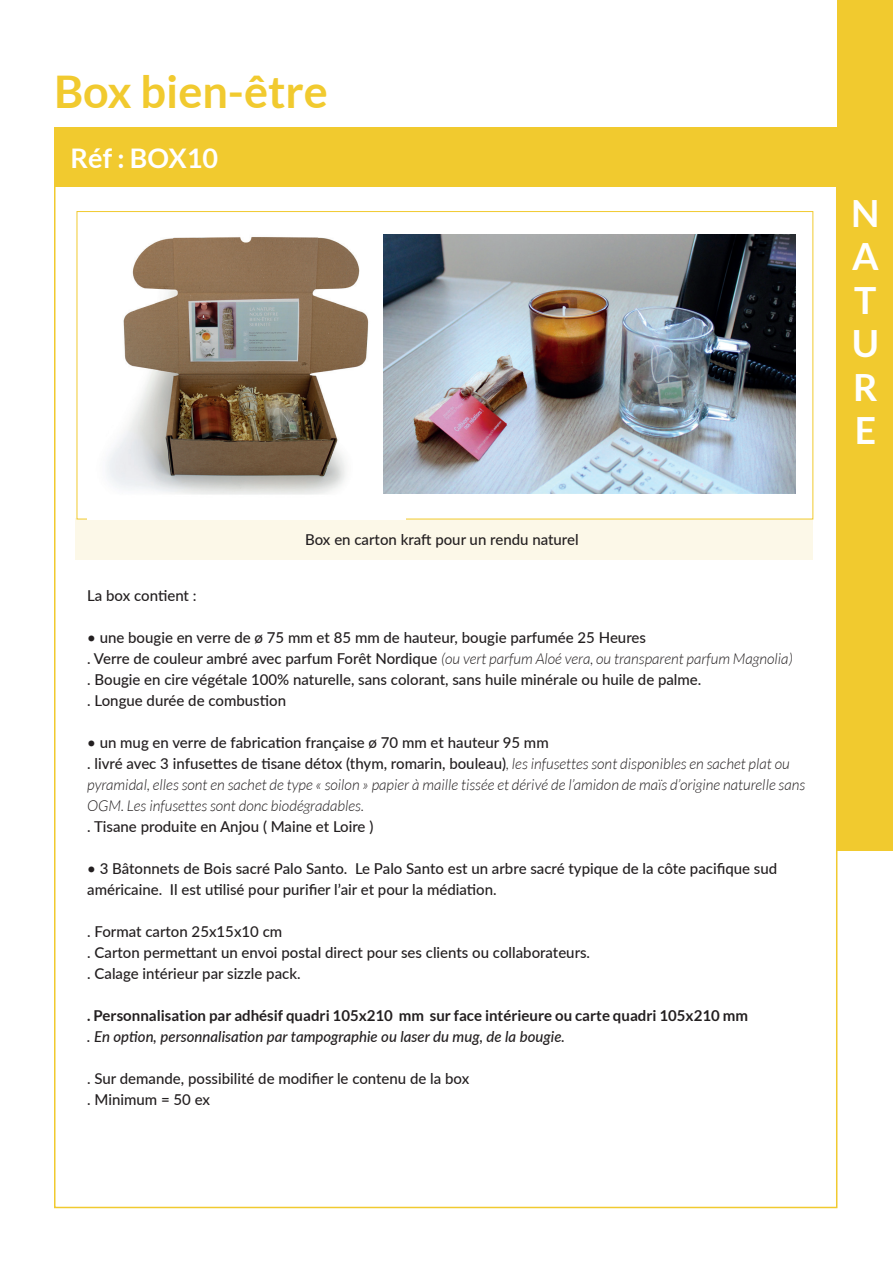
<style>
.page{position:relative;width:893px;height:1263px;background:#fff}
.page>*{position:absolute;margin:0;border:0;box-sizing:border-box;transform-origin:0 0}
.t1{font:700 45px "Lato";color:#f1ca2f}
.t2{font:700 37.5px/43.5px "Lato";color:#fff;text-align:justify}
.t3{font:700 27px "Lato";color:#fff}
.t4{font:500 15px/21px "Lato";color:#231f20}
.t5{font:italic 300 15px/21px "Lato";color:#231f20}
.t6{font:700 15px "Lato";color:#231f20}
.t7{font:italic 500 15px "Lato";color:#231f20}
.s1{font-weight:300;font-style:italic}
.s2{font-weight:500;font-style:normal}
</style>
<div class="page">
<div style="left:54px;top:128px;width:784px;height:59px;background:#f1ca2f"></div>
<div style="left:837px;top:0;width:56px;height:850px;background:#f1ca2f"></div>
<div style="left:75px;top:518px;width:738px;height:42px;background:#fcf8e8"></div>
<div style="left:77px;top:211px;width:736px;height:308px;background:#fff;border:1px solid #f1ca2f"></div>
<img style="left:87px;top:234px;width:319px;height:285px">
<img style="left:383px;top:235px;width:412px;height:259px">
<h1 class="t1" style="left:54px;top:66px;width:275px">Box bien-être</h1>
<h3 class="t3" style="left:71px;top:143px;width:149px">Réf : BOX10</h3>
<p class="t4" style="left:305px;top:529px;width:275px">Box en carton kraft pour un rendu naturel</p>
<p class="t4" style="left:87px;top:584px;width:111px">La box contient :</p>
<p class="t4" style="left:87px;top:626px;width:707px">• une bougie en verre de ø 75 mm et 85 mm de hauteur, bougie parfumée 25 Heures<br>. Verre de couleur ambré avec parfum Forêt Nordique <span class="s1">(ou vert parfum Aloé vera, ou transparent parfum Magnolia) </span>. Bougie en cire végétale 100% naturelle, sans colorant, sans huile minérale ou huile de palme.<br>. Longue durée de combustion</p>
<p class="t5" style="left:87px;top:733px;width:719px"><span class="s2">• un mug en verre de fabrication française ø 70 mm et hauteur 95 mm<br>. livré avec 3 infusettes de tisane détox (thym, romarin, bouleau)</span>, les infusettes sont disponibles en sachet plat ou pyramidal, elles sont en sachet de type « soilon » papier à maille tissée et dérivé de l’amidon de maïs d’origine naturelle sans OGM. Les infusettes sont donc biodégradables.</p>
<p class="t4" style="left:87px;top:815px;width:288px">. Tisane produite en Anjou ( Maine et Loire )</p>
<p class="t4" style="left:87px;top:857px;width:691px">• 3 Bâtonnets de Bois sacré Palo Santo. Le Palo Santo est un arbre sacré typique de la côte pacifique sud américaine. Il est utilisé pour purifier l’air et pour la médiation.</p>
<p class="t4" style="left:87px;top:920px;width:504px">. Format carton 25x15x10 cm<br>. Carton permettant un envoi postal direct pour ses clients ou collaborateurs. . Calage intérieur par sizzle pack.</p>
<p class="t6" style="left:87px;top:1007px;width:662px">. Personnalisation par adhésif quadri 105x210 mm sur face intérieure ou carte quadri 105x210 mm</p>
<p class="t7" style="left:87px;top:1026px;width:479px">. En option, personnalisation par tampographie ou laser du mug, de la bougie.</p>
<p class="t4" style="left:87px;top:1067px;width:384px">. Sur demande, possibilité de modifier le contenu de la box . Minimum = 50 ex</p>
<h2 class="t2" style="left:851px;top:191px;width:30px">N A T U R E</h2>
</div>
